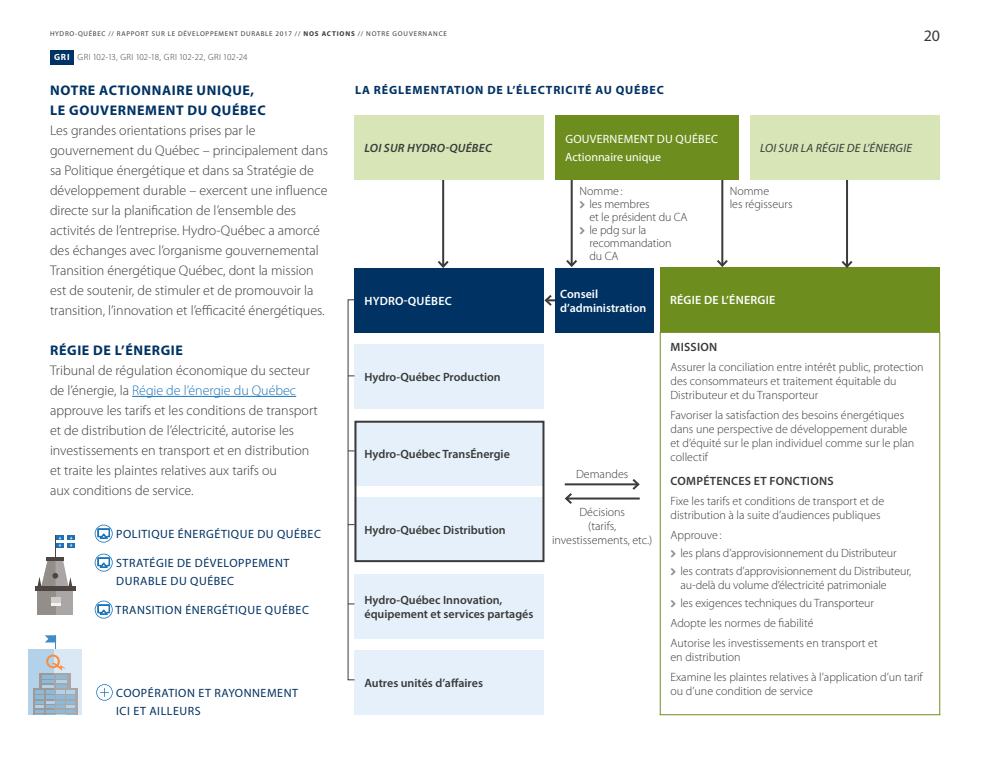
<style>
.page{position:relative;width:990px;height:765px;background:#fff}
.page>*{position:absolute;margin:0;border:0;box-sizing:border-box;transform-origin:0 0}
.t1{font:16px "Myriad Pro";color:#393a39}
.P{font:300 14px/20px "Myriad Pro";color:#393a39}
.t2{font:700 14px/20px "Myriad Pro";letter-spacing:.045em;color:#003264}
.t3{font:300 12px/14px "Myriad Pro";color:#393a39}
.t4{font:600 12px/14px "Myriad Pro";color:#393a39}
.KPI{font:12px/18px "Myriad Pro";letter-spacing:.045em;color:#003264}
.t5{font:600 12px/14px "Myriad Pro";letter-spacing:.005em;color:#fff}
.TAB___Titre{font:700 12px "Myriad Pro";letter-spacing:.07em;color:#003264}
.t6{font:600 12px "Myriad Pro";letter-spacing:.02em;color:#393a39}
.t7{font:italic 12px "Myriad Pro";letter-spacing:.02em;color:#393a39}
.t8{font:12px "Myriad Pro";letter-spacing:.02em;color:#fff}
.t9{font:italic 600 12px "Myriad Pro";letter-spacing:.02em;color:#393a39}
.t10{font:12px "Myriad Pro";color:#fff}
.GRI-indicateur{font:300 9px "Myriad Pro";letter-spacing:.05em;color:#393a39}
.GRI-H1{font:700 9px "Myriad Pro";color:#fff}
.t11{font:7px "Myriad Pro";letter-spacing:.1em;color:#393a39}
.s1{font-weight:700}
.s2{color:#1b75bb}
</style>
<div class="page">
<svg style="left:95px;top:525px;width:18px;height:18px"></svg>
<svg style="left:95px;top:554px;width:18px;height:18px"></svg>
<svg style="left:95px;top:601px;width:18px;height:18px"></svg>
<svg style="left:96px;top:684px;width:17px;height:17px"></svg>
<div style="left:660px;top:332px;width:280px;height:383px;border:1px solid #6d8e1e"></div>
<div style="left:354px;top:115px;width:190px;height:65px;background:#d7e5b7"></div>
<div style="left:750px;top:115px;width:190px;height:65px;background:#d7e5b7"></div>
<div style="left:555px;top:115px;width:184px;height:65px;background:#6d8e1e"></div>
<div style="left:660px;top:267px;width:280px;height:65px;background:#6d8e1e"></div>
<div style="left:354px;top:268px;width:190px;height:65px;background:#003264"></div>
<div style="left:354px;top:344px;width:190px;height:65px;background:#e6f0fa"></div>
<div style="left:354px;top:421px;width:190px;height:65px;background:#e6f0fa"></div>
<div style="left:354px;top:497px;width:190px;height:65px;background:#e6f0fa"></div>
<div style="left:354px;top:574px;width:190px;height:65px;background:#e6f0fa"></div>
<div style="left:354px;top:650px;width:190px;height:65px;background:#e6f0fa"></div>
<svg style="left:544px;top:295px;width:11px;height:11px"></svg>
<hr style="left:565px;top:483px;width:73px;height:2px;background:#393a39">
<svg style="left:630px;top:479px;width:10px;height:11px"></svg>
<hr style="left:721px;top:180px;width:2px;height:86px;background:#393a39">
<svg style="left:717px;top:258px;width:11px;height:9px"></svg>
<hr style="left:571px;top:180px;width:2px;height:86px;background:#393a39">
<svg style="left:566px;top:258px;width:11px;height:9px"></svg>
<hr style="left:442px;top:180px;width:2px;height:87px;background:#393a39">
<svg style="left:437px;top:259px;width:12px;height:9px"></svg>
<hr style="left:846px;top:180px;width:2px;height:87px;background:#393a39">
<svg style="left:841px;top:261px;width:12px;height:7px"></svg>
<hr style="left:566px;top:498px;width:74px;height:2px;background:#393a39">
<svg style="left:564px;top:493px;width:10px;height:11px"></svg>
<div style="left:354px;top:421px;width:190px;height:141px;border:2px solid #393a39"></div>
<hr style="left:132px;top:396px;width:164px;height:1px;background:#1b75bb">
<div style="left:37px;top:588px;width:36px;height:27px;background:#aba6a6"></div>
<div style="left:37px;top:588px;width:19px;height:27px;background:#948e8b"></div>
<div style="left:35px;top:586px;width:40px;height:5px;background:#4d4541"></div>
<svg style="left:51px;top:597px;width:9px;height:7px"></svg>
<svg style="left:51px;top:604px;width:9px;height:2px"></svg>
<svg style="left:37px;top:536px;width:38px;height:50px"></svg>
<div style="left:28px;top:650px;width:54px;height:65px;background:#d9e8f4"></div>
<div style="left:28px;top:650px;width:26px;height:65px;background:#b3d1e8"></div>
<div style="left:33px;top:688px;width:45px;height:27px;background:#a8a6a6"></div>
<div style="left:33px;top:688px;width:21px;height:27px;background:#9c9996"></div>
<svg style="left:35px;top:635px;width:40px;height:80px"></svg>
<div style="left:555px;top:268px;width:99px;height:65px;background:#003264"></div>
<div style="left:50px;top:50px;width:24px;height:14px;background:#003264"></div>
<p class="t11" style="left:50px;top:29px;width:399px">HYDRO-QUÉBEC // RAPPORT SUR LE DÉVELOPPEMENT DURABLE 2017 // <span class="s1">NOS ACTIONS</span> // NOTRE GOUVERNANCE</p>
<p class="GRI-H1" style="left:54px;top:51px;width:17px">GRI</p>
<p class="GRI-indicateur" style="left:78px;top:52px;width:171px">GRI 102-13, GRI 102-18, GRI 102-22, GRI 102-24</p>
<h1 class="t1" style="left:925px;top:25px;width:17px">20</h1>
<h4 class="t2" style="left:50px;top:80px;width:217px">NOTRE ACTIONNAIRE UNIQUE,<br>LE GOUVERNEMENT DU QUÉBEC</h4>
<p class="P" style="left:50px;top:121px;width:280px">Les grandes orientations prises par le gouvernement du Québec – principalement dans sa Politique énergétique et dans sa Stratégie de développement durable – exercent une influence directe sur la planification de l’ensemble des activités de l’entreprise. Hydro-Québec a amorcé des échanges avec l’organisme gouvernemental Transition énergétique Québec, dont la mission est de soutenir, de stimuler et de promouvoir la transition, l’innovation et l’efficacité énergétiques.</p>
<h4 class="t2" style="left:50px;top:340px;width:134px">RÉGIE DE L’ÉNERGIE</h4>
<p class="P" style="left:50px;top:361px;width:269px">Tribunal de régulation économique du secteur de l’énergie, la <span class="s2">Régie de l’énergie du Québec </span>approuve les tarifs et les conditions de transport et de distribution de l’électricité, autorise les investissements en transport et en distribution et traite les plaintes relatives aux tarifs ou<br>aux conditions de service.</p>
<p class="KPI" style="left:116px;top:525px;width:206px">POLITIQUE ÉNERGÉTIQUE DU QUÉBEC</p>
<p class="KPI" style="left:116px;top:554px;width:175px">STRATÉGIE DE DÉVELOPPEMENT<br>DURABLE DU QUÉBEC</p>
<p class="KPI" style="left:116px;top:601px;width:195px">TRANSITION ÉNERGÉTIQUE QUÉBEC</p>
<p class="KPI" style="left:116px;top:684px;width:183px">COOPÉRATION ET RAYONNEMENT<br>ICI ET AILLEURS</p>
<p class="TAB___Titre" style="left:355px;top:82px;width:310px">LA RÉGLEMENTATION DE L’ÉLECTRICITÉ AU QUÉBEC</p>
<p class="t8" style="left:565px;top:132px;width:154px">GOUVERNEMENT DU QUÉBEC</p>
<p class="t10" style="left:565px;top:149px;width:97px">Actionnaire unique</p>
<p class="t9" style="left:365px;top:140px;width:129px">LOI SUR HYDRO-QUÉBEC</p>
<p class="t7" style="left:760px;top:141px;width:153px">LOI SUR LA RÉGIE DE L’ÉNERGIE</p>
<p class="t3" style="left:579px;top:184px;width:45px">Nomme :</p>
<p class="t3" style="left:589px;top:197px;width:100px;line-height:13px">les membres<br>et le président du CA</p>
<p class="t3" style="left:589px;top:223px;width:83px;line-height:13px">le pdg sur la recommandation du CA</p>
<p class="t3" style="left:730px;top:184px;width:64px;line-height:13px">Nomme<br>les régisseurs</p>
<p class="t5" style="left:560px;top:287px;width:88px">Conseil d’administration</p>
<p class="t5" style="left:365px;top:294px;width:89px">HYDRO-QUÉBEC</p>
<p class="t5" style="left:670px;top:293px;width:107px">RÉGIE DE L’ÉNERGIE</p>
<p class="t4" style="left:364px;top:370px;width:138px">Hydro-Québec Production</p>
<p class="t4" style="left:364px;top:446px;width:147px">Hydro-Québec TransÉnergie</p>
<p class="t4" style="left:364px;top:523px;width:143px">Hydro-Québec Distribution</p>
<p class="t4" style="left:364px;top:592px;width:170px">Hydro-Québec Innovation, équipement et services partagés</p>
<p class="t4" style="left:364px;top:676px;width:120px">Autres unités d’affaires</p>
<p class="t3" style="left:576px;top:467px;width:54px">Demandes</p>
<p class="t3" style="left:552px;top:505px;width:102px;text-align:center">Décisions<br>(tarifs, investissements, etc.)</p>
<p class="t6" style="left:671px;top:339px;width:48px">MISSION</p>
<p class="t3" style="left:670px;top:360px;width:255px">Assurer la conciliation entre intérêt public, protection des consommateurs et traitement équitable du<br>Distributeur et du Transporteur</p>
<p class="t3" style="left:670px;top:408px;width:245px">Favoriser la satisfaction des besoins énergétiques dans une perspective de développement durable et d’équité sur le plan individuel comme sur le plan collectif</p>
<p class="t6" style="left:671px;top:473px;width:165px">COMPÉTENCES ET FONCTIONS</p>
<p class="t3" style="left:670px;top:494px;width:215px">Fixe les tarifs et conditions de transport et de distribution à la suite d’audiences publiques</p>
<p class="t3" style="left:670px;top:528px;width:53px">Approuve :</p>
<p class="t3" style="left:680px;top:546px;width:218px">les plans d’approvisionnement du Distributeur</p>
<p class="t3" style="left:680px;top:564px;width:232px">les contrats d’approvisionnement du Distributeur, au-delà du volume d’électricité patrimoniale</p>
<p class="t3" style="left:680px;top:596px;width:195px">les exigences techniques du Transporteur</p>
<p class="t3" style="left:670px;top:616px;width:145px">Adopte les normes de fiabilité</p>
<p class="t3" style="left:670px;top:636px;width:209px">Autorise les investissements en transport et en distribution</p>
<p class="t3" style="left:670px;top:670px;width:254px">Examine les plaintes relatives à l’application d’un tarif ou d’une condition de service</p>
</div>
